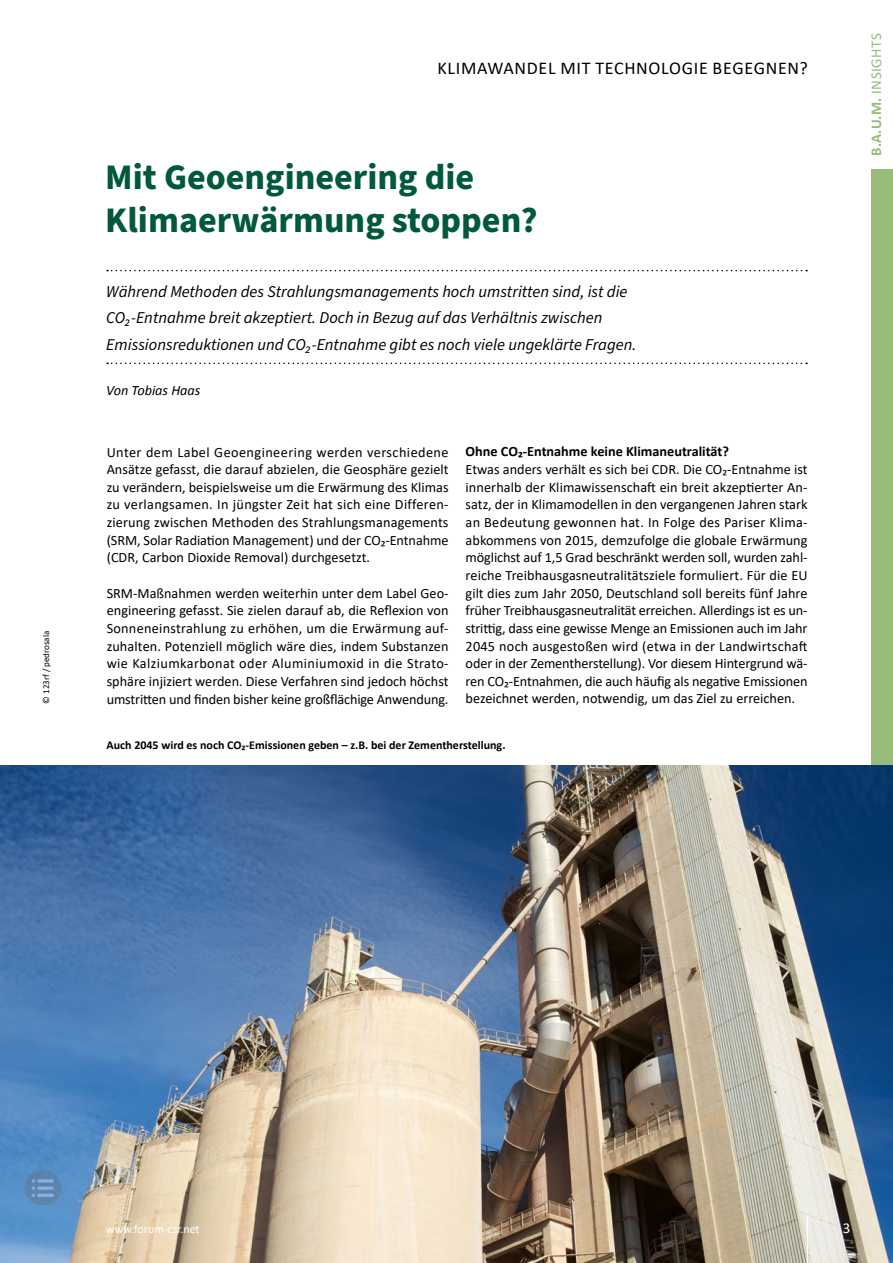
<style>
.page{position:relative;width:893px;height:1263px;background:#fff}
.page>*{position:absolute;margin:0;border:0;box-sizing:border-box;transform-origin:0 0}
.t1{font:700 36px/43.2px "Source Sans Pro";color:#00593d}
.t2{font:18px "Calibri";letter-spacing:.04em;color:#000}
.t3{font:italic 16.5px/26.4px "Source Sans Pro";color:#000}
.t4{font:700 15px "Calibri";color:#97bc79}
.t5{font:15px "Calibri";color:#fff}
.t6{font:14.25px/17.7px "Calibri";letter-spacing:-.005em;color:#000;text-align:justify}
.t7{font:700 14.25px "Calibri";color:#000}
.t8{font:italic 14.25px "Calibri";color:#000}
.t9{font:700 12px "Calibri";color:#000}
.t10{font:12px "Calibri";color:#fff}
.t11{font:9px "Calibri";color:#000}
.s1{font-weight:400}
</style>
<div class="page">
<div style="left:872px;top:169px;width:21px;height:925px;background:#97bc79"></div>
<img style="left:0;top:765px;width:893px;height:498px">
<svg style="left:107px;top:270px;width:700px;height:1px"></svg>
<svg style="left:107px;top:363px;width:700px;height:1px"></svg>
<hr style="left:807px;top:1215px;width:1px;height:48px;background:#fff">
<img style="left:25px;top:1169px;width:35px;height:36px">
<p class="t11" style="left:40px;top:704px;width:74px;rotate:-90deg">© 123rf / pedrosala</p>
<p class="t2" style="left:437px;top:55px;width:372px">KLIMAWANDEL MIT TECHNOLOGIE BEGEGNEN?</p>
<h1 class="t1" style="left:105px;top:156px;width:434px">Mit Geoengineering die<br>Klimaerwärmung stoppen?</h1>
<p class="t3" style="left:106px;top:279px;width:532px">Während Methoden des Strahlungsmanagements hoch umstritten sind, ist die<br>CO₂-Entnahme breit akzeptiert. Doch in Bezug auf das Verhältnis zwischen<br>Emissionsreduktionen und CO₂-Entnahme gibt es noch viele ungeklärte Fragen.</p>
<p class="t8" style="left:106px;top:382px;width:96px">Von Tobias Haas</p>
<p class="t6" style="left:107px;top:443px;width:343px">Unter dem Label Geoengineering werden verschiedene Ansätze gefasst, die darauf abzielen, die Geosphäre gezielt zu verändern, beispielsweise um die Erwärmung des Klimas zu verlangsamen. In jüngster Zeit hat sich eine Differen&shy;zierung zwischen Methoden des Strahlungsmanagements (SRM, Solar Radiation Management) und der CO₂-Entnahme (CDR, Carbon Dioxide Removal) durchgesetzt.</p>
<p class="t6" style="left:107px;top:584px;width:343px">SRM-Maßnahmen werden weiterhin unter dem Label Geo&shy;engineering gefasst. Sie zielen darauf ab, die Reflexion von Sonneneinstrahlung zu erhöhen, um die Erwärmung auf&shy;zuhalten. Potenziell möglich wäre dies, indem Substanzen wie Kalziumkarbonat oder Aluminiumoxid in die Strato&shy;sphäre injiziert werden. Diese Verfahren sind jedoch höchst umstritten und finden bisher keine großflächige Anwendung.</p>
<p class="t7" style="left:466px;top:443px;width:265px">Ohne CO₂-Entnahme keine Klimaneutralität?</p>
<p class="t6" style="left:466px;top:460px;width:343px">Etwas anders verhält es sich bei CDR. Die CO₂-Entnahme ist innerhalb der Klimawissenschaft ein breit akzeptierter An&shy;satz, der in Klimamodellen in den vergangenen Jahren stark an Bedeutung gewonnen hat. In Folge des Pariser Klima&shy;abkommens von 2015, demzufolge die globale Erwärmung möglichst auf 1,5 Grad beschränkt werden soll, wurden zahl&shy;reiche Treibhausgasneutralitätsziele formuliert. Für die EU gilt dies zum Jahr 2050, Deutschland soll bereits fünf Jahre früher Treibhausgasneutralität erreichen. Allerdings ist es un&shy;strittig, dass eine gewisse Menge an Emissionen auch im Jahr 2045 noch ausgestoßen wird (etwa in der Landwirtschaft oder in der Zementherstellung). Vor diesem Hintergrund wä&shy;ren CO₂-Entnahmen, die auch häufig als negative Emissionen bezeichnet werden, notwendig, um das Ziel zu erreichen.</p>
<p class="t9" style="left:107px;top:738px;width:400px">Auch 2045 wird es noch CO₂-Emissionen geben – z.B. bei der Zementherstellung.</p>
<p class="t4" style="left:867px;top:156px;width:125px;rotate:-90deg">B.A.U.M. <span class="s1">INSIGHTS</span></p>
<p class="t10" style="left:106px;top:1221px;width:95px">www.forum-csr.net</p>
<p class="t5" style="left:843px;top:1218px;width:9px">3</p>
</div>
